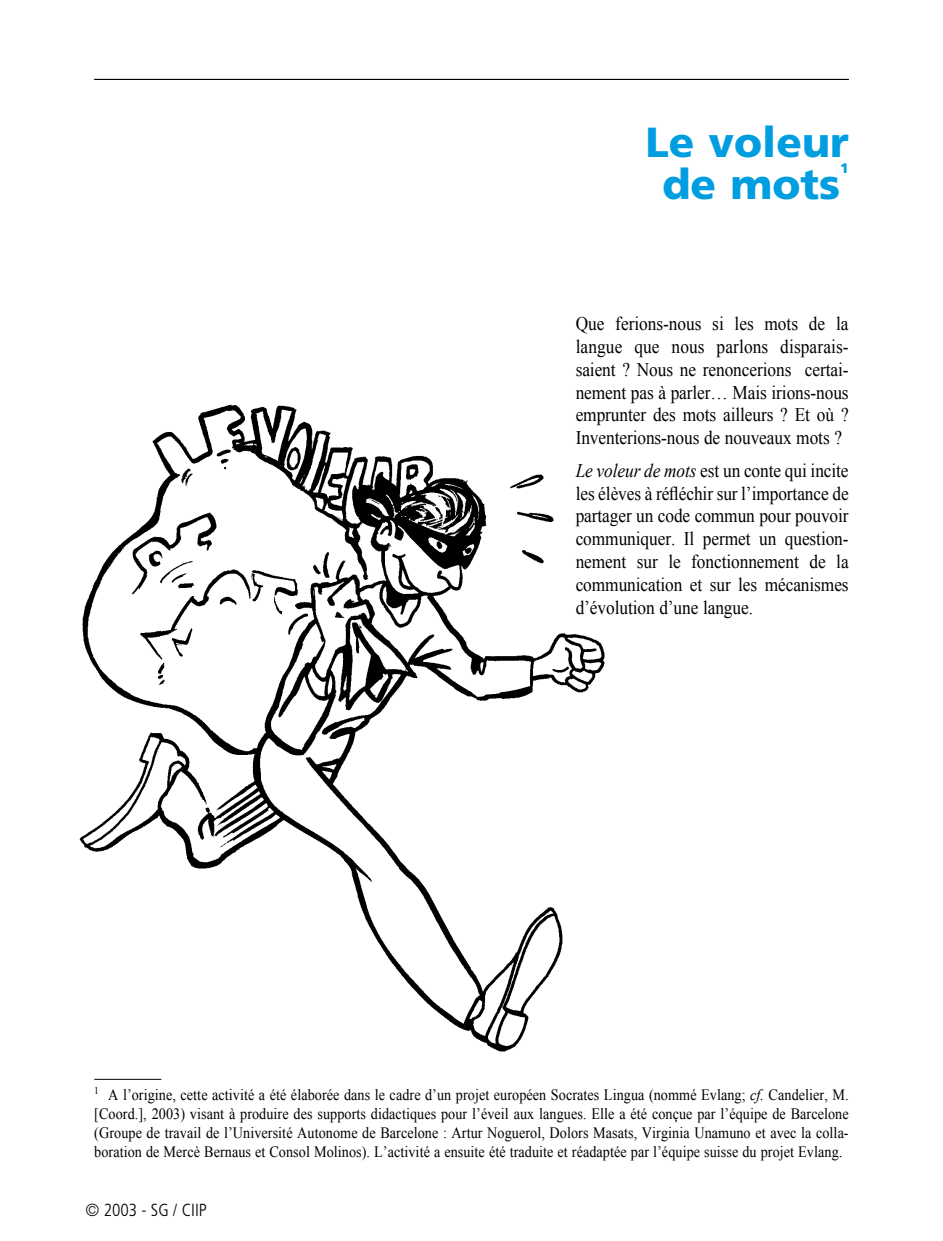
<style>
.page{position:relative;width:943px;height:1241px;background:#fff}
.page>*{position:absolute;margin:0;border:0;box-sizing:border-box;transform-origin:0 0}
.t1{font:900 42px/42px "Frutiger";color:#009ee0;text-align:center}
.t2{font:19.25px/22.8px "Times New Roman";letter-spacing:-.005em;color:#000;text-align:justify;scale:.9 1}
.t3{font:300 condensed 17.5px "Frutiger";color:#000}
.t4{font:15.75px/19.2px "Times New Roman";letter-spacing:.005em;color:#000;text-align:justify;scale:.9 1}
.t5{font:900 13.83px "Frutiger";color:#009ee0}
.s1{font-style:italic}
</style>
<div class="page">
<img style="left:79px;top:404px;width:526px;height:676px">
<hr style="left:94px;top:79px;width:754px;height:1px;background:#000">
<hr style="left:94px;top:1078px;width:67px;height:1px;background:#000">
<h1 class="t1" style="left:645px;top:122px;width:205px">Le voleur de mots</h1>
<p class="t5" style="left:840px;top:160px;width:10px">1</p>
<p class="t2" style="left:575px;top:312px;width:305px">Que ferions-nous si les mots de la langue que nous parlons disparais&shy;saient ? Nous ne renoncerions certai&shy;nement pas à parler… Mais irions-nous emprunter des mots ailleurs ? Et où ?<br>Inventerions-nous de nouveaux mots ?</p>
<p class="t2" style="left:575px;top:458px;width:305px"><span class="s1">Le voleur de mots</span> est un conte qui incite les élèves à réfléchir sur l’importance de partager un code commun pour pouvoir communiquer. Il permet un question&shy;nement sur le fonctionnement de la communication et sur les mécanismes d’évolution d’une langue.</p>
<p class="t4" style="left:94px;top:1084px;width:839px"><sup>1</sup> A l’origine, cette activité a été élaborée dans le cadre d’un projet européen Socrates Lingua (nommé Evlang; <span class="s1">cf.</span> Candelier, M. [Coord.], 2003) visant à produire des supports didactiques pour l’éveil aux langues. Elle a été conçue par l’équipe de Barcelone (Groupe de travail de l’Université Autonome de Barcelone : Artur Noguerol, Dolors Masats, Virginia Unamuno et avec la colla&shy;boration de Mercè Bernaus et Consol Molinos). L’activité a ensuite été traduite et réadaptée par l’équipe suisse du projet Evlang.</p>
<p class="t3" style="left:85px;top:1199px;width:123px">© 2003 - SG / CIIP</p>
</div>
